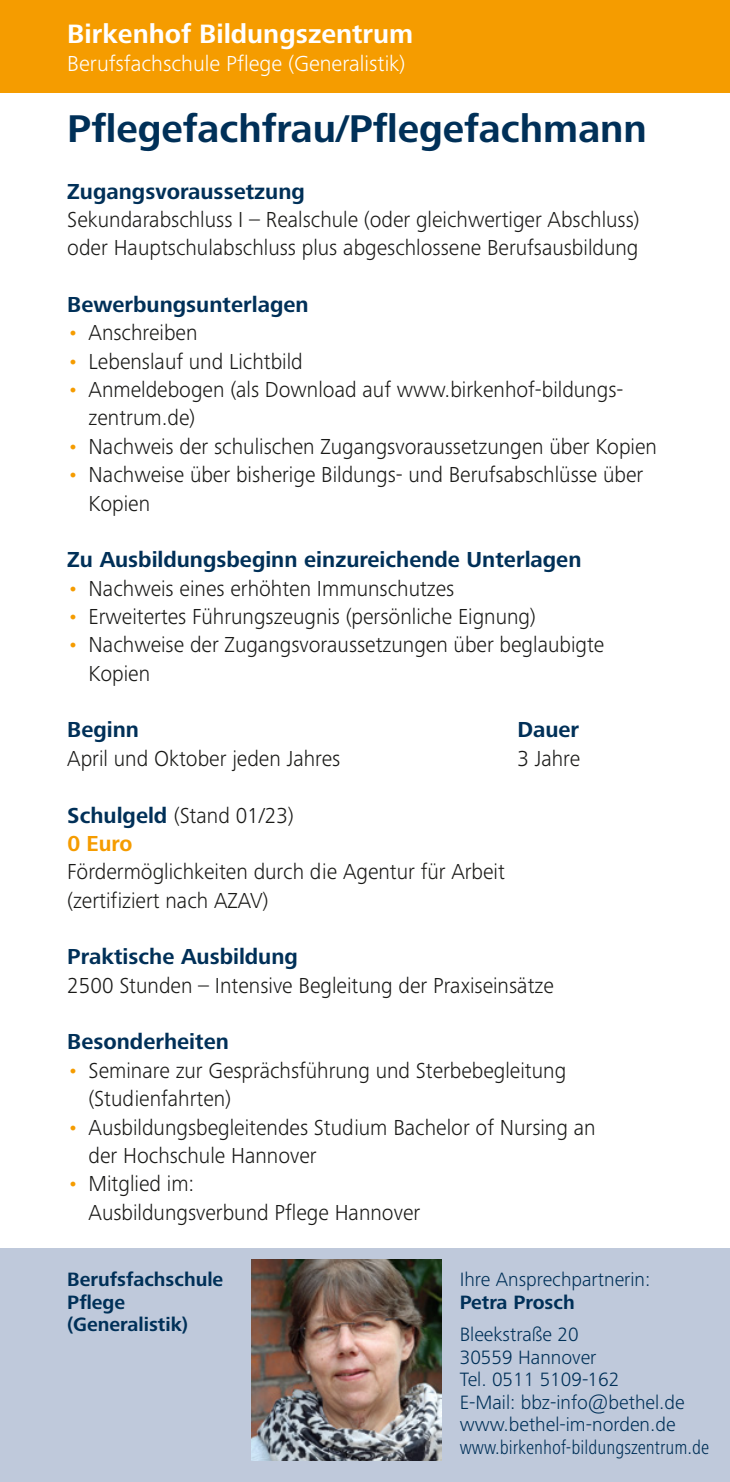
<style>
.page{position:relative;width:730px;height:1482px;background:#fff}
.page>*{position:absolute;margin:0;border:0;box-sizing:border-box;transform-origin:0 0}
.t1{font:700 40px "Frutiger Next Pro";color:#003058}
.t2{font:700 27.5px "Frutiger Next Pro";color:#fff}
.t3{font:300 22.5px/28.2px "Frutiger Next Pro";color:#1a1a18}
.t4{font:700 22.5px "Frutiger Next Pro";color:#003058}
.t5{font:300 22.5px "Frutiger Next Pro";color:#fff}
.t6{font:300 20px/22.5px "Frutiger Next Pro";color:#003058}
.t7{font:700 20px/22.5px "Frutiger Next Pro";color:#003058}
.t8{font:300 condensed 20px "Frutiger Next Pro";color:#003058}
.s1{color:#f59c00}
.s2{font-weight:700;color:#003058}
.s3{font-weight:700;color:#f59c00}
</style>
<div class="page">
<div style="left:0;top:0;width:730px;height:92px;background:#f59c00"></div>
<div style="left:0;top:1247px;width:730px;height:234px;background:#bfc9db"></div>
<img style="left:252px;top:1259px;width:190px;height:201px">
<p class="t2" style="left:67px;top:18px;width:348px">Birkenhof Bildungszentrum</p>
<p class="t5" style="left:67px;top:51px;width:340px">Berufsfachschule Pflege (Generalistik)</p>
<h1 class="t1" style="left:67px;top:106px;width:581px">Pflegefachfrau/Pflegefachmann</h1>
<p class="t4" style="left:67px;top:178px;width:239px">Zugangsvoraussetzung</p>
<p class="t3" style="left:67px;top:205px;width:574px">Sekundarabschluss I – Realschule (oder gleichwertiger Abschluss) oder Hauptschulabschluss plus abgeschlossene Berufsausbildung</p>
<p class="t4" style="left:67px;top:291px;width:243px">Bewerbungsunterlagen</p>
<p class="t3" style="left:67px;top:319px;width:132px"><span class="s1">•</span> Anschreiben</p>
<p class="t3" style="left:67px;top:347px;width:237px"><span class="s1">•</span> Lebenslauf und Lichtbild</p>
<p class="t3" style="left:89px;top:375px;width:535px;text-indent:-21px"><span class="s1">•</span> Anmeldebogen (als Download auf www.birkenhof-bildungs&shy;zentrum.de)</p>
<p class="t3" style="left:67px;top:432px;width:591px"><span class="s1">•</span> Nachweis der schulischen Zugangsvoraussetzungen über Kopien</p>
<p class="t3" style="left:89px;top:460px;width:556px;text-indent:-21px"><span class="s1">•</span> Nachweise über bisherige Bildungs- und Berufsabschlüsse über<br>Kopien</p>
<p class="t4" style="left:67px;top:547px;width:516px">Zu Ausbildungsbeginn einzureichende Unterlagen</p>
<p class="t3" style="left:67px;top:574px;width:389px"><span class="s1">•</span> Nachweis eines erhöhten Immunschutzes</p>
<p class="t3" style="left:67px;top:602px;width:470px"><span class="s1">•</span> Erweitertes Führungszeugnis (persönliche Eignung)</p>
<p class="t3" style="left:89px;top:630px;width:517px;text-indent:-21px"><span class="s1">•</span> Nachweise der Zugangsvoraussetzungen über beglaubigte<br>Kopien</p>
<p class="t4" style="left:67px;top:717px;width:73px">Beginn</p>
<p class="t4" style="left:517px;top:717px;width:63px">Dauer</p>
<p class="t3" style="left:67px;top:744px;width:275px">April und Oktober jeden Jahres</p>
<p class="t3" style="left:517px;top:744px;width:64px">3 Jahre</p>
<p class="t3" style="left:67px;top:800px;width:228px"><span class="s2">Schulgeld</span> (Stand 01/23)<br><span class="s3">0 Euro</span></p>
<p class="t3" style="left:67px;top:857px;width:439px">Fördermöglichkeiten durch die Agentur für Arbeit (zertifiziert nach AZAV)</p>
<p class="t4" style="left:67px;top:943px;width:232px">Praktische Ausbildung</p>
<p class="t3" style="left:67px;top:971px;width:488px">2500 Stunden – Intensive Begleitung der Praxiseinsätze</p>
<p class="t4" style="left:67px;top:1028px;width:163px">Besonderheiten</p>
<p class="t3" style="left:89px;top:1056px;width:479px;text-indent:-21px"><span class="s1">•</span> Seminare zur Gesprächsführung und Sterbebegleitung (Studienfahrten)</p>
<p class="t3" style="left:89px;top:1112px;width:509px;text-indent:-21px"><span class="s1">•</span> Ausbildungsbegleitendes Studium Bachelor of Nursing an der Hochschule Hannover</p>
<p class="t3" style="left:89px;top:1169px;width:333px;text-indent:-21px"><span class="s1">•</span> Mitglied im:<br>Ausbildungsverbund Pflege Hannover</p>
<p class="t7" style="left:67px;top:1267px;width:157px">Berufsfachschule<br>Pflege (Generalistik)</p>
<p class="t6" style="left:460px;top:1267px;width:192px">Ihre Ansprechpartnerin:</p>
<p class="t7" style="left:460px;top:1290px;width:116px">Petra Prosch</p>
<p class="t6" style="left:460px;top:1322px;width:226px">Bleekstraße 20<br>30559 Hannover<br>Tel. 0511 5109-162<br>E-Mail: bbz-info@bethel.de www.bethel-im-norden.de</p>
<p class="t8" style="left:460px;top:1435px;width:251px">www.birkenhof-bildungszentrum.de</p>
</div>
